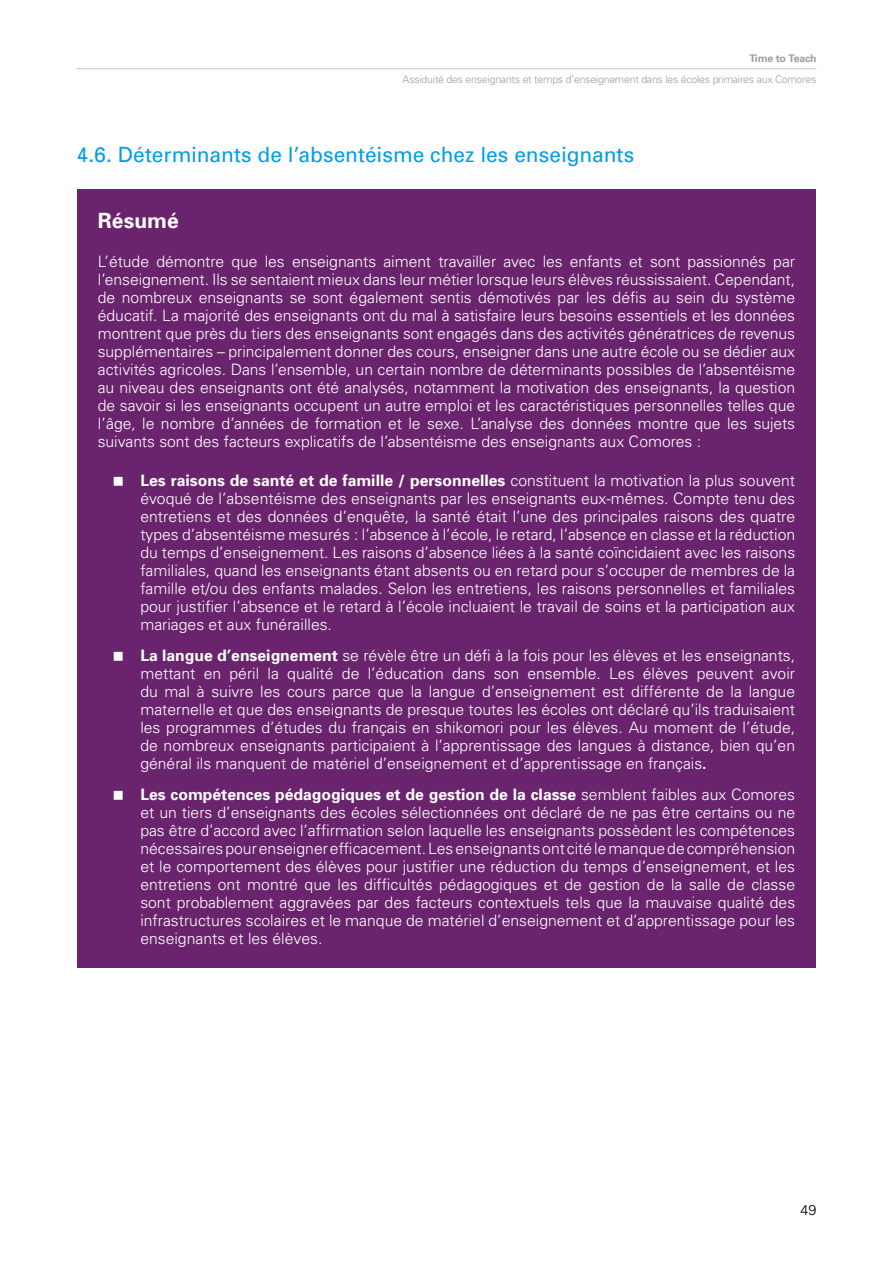
<style>
.page{position:relative;width:893px;height:1263px;background:#fff}
.page>*{position:absolute;margin:0;border:0;box-sizing:border-box;transform-origin:0 0}
.t1{font:21px "Univers";color:#009fe3}
.t2{font:700 21px "Univers";color:#fff}
.t3{font:300 15.75px/18px "Univers";color:#fff;text-align:justify}
.t4{font:300 14.25px "Univers";color:#000}
.t5{font:300 10.5px "Univers";letter-spacing:-.02em;color:#9d9d9c}
.t6{font:700 10.5px "Univers";letter-spacing:-.02em;color:#9d9d9c}
.s1{font-weight:700}
</style>
<div class="page">
<hr style="left:77px;top:68px;width:739px;height:1px;background:#c6c6c6">
<div style="left:77px;top:189px;width:739px;height:64px;background:#6a246d"></div>
<div style="left:77px;top:233px;width:739px;height:238px;background:#6a246d"></div>
<div style="left:77px;top:452px;width:739px;height:203px;background:#6a246d"></div>
<div style="left:77px;top:627px;width:739px;height:166px;background:#6a246d"></div>
<div style="left:77px;top:766px;width:739px;height:202px;background:#6a246d"></div>
<p class="t6" style="left:749px;top:51px;width:68px">Time to Teach</p>
<p class="t5" style="left:403px;top:73px;width:415px">Assiduité des enseignants et temps d’enseignement dans les écoles primaires aux Comores</p>
<h1 class="t1" style="left:77px;top:141px;width:559px">4.6. Déterminants de l’absentéisme chez les enseignants</h1>
<h1 class="t2" style="left:98px;top:207px;width:82px">Résumé</h1>
<p class="t3" style="left:98px;top:252px;width:699px">L’étude démontre que les enseignants aiment travailler avec les enfants et sont passionnés par l’enseignement. Ils se sentaient mieux dans leur métier lorsque leurs élèves réussissaient. Cependant, de nombreux enseignants se sont également sentis démotivés par les défis au sein du système éducatif. La majorité des enseignants ont du mal à satisfaire leurs besoins essentiels et les données montrent que près du tiers des enseignants sont engagés dans des activités génératrices de revenus supplémentaires – principalement donner des cours, enseigner dans une autre école ou se dédier aux activités agricoles. Dans l’ensemble, un certain nombre de déterminants possibles de l’absentéisme au niveau des enseignants ont été analysés, notamment la motivation des enseignants, la question de savoir si les enseignants occupent un autre emploi et les caractéristiques personnelles telles que l’âge, le nombre d’années de formation et le sexe. L’analyse des données montre que les sujets suivants sont des facteurs explicatifs de l’absentéisme des enseignants aux Comores :</p>
<p class="t3" style="left:140px;top:471px;width:656px"><span class="s1">Les raisons de santé et de famille / personnelles</span> constituent la motivation la plus souvent évoqué de l’absentéisme des enseignants par les enseignants eux-mêmes. Compte tenu des entretiens et des données d’enquête, la santé était l’une des principales raisons des quatre types d’absentéisme mesurés : l’absence à l’école, le retard, l’absence en classe et la réduction du temps d’enseignement. Les raisons d’absence liées à la santé coïncidaient avec les raisons familiales, quand les enseignants étant absents ou en retard pour s’occuper de membres de la famille et/ou des enfants malades. Selon les entretiens, les raisons personnelles et familiales pour justifier l’absence et le retard à l’école incluaient le travail de soins et la participation aux mariages et aux funérailles.</p>
<p class="t3" style="left:140px;top:646px;width:656px"><span class="s1">La langue d’enseignement</span> se révèle être un défi à la fois pour les élèves et les enseignants, mettant en péril la qualité de l’éducation dans son ensemble. Les élèves peuvent avoir du mal à suivre les cours parce que la langue d’enseignement est différente de la langue maternelle et que des enseignants de presque toutes les écoles ont déclaré qu’ils traduisaient les programmes d’études du français en shikomori pour les élèves. Au moment de l’étude, de nombreux enseignants participaient à l’apprentissage des langues à distance, bien qu’en général ils manquent de matériel d’enseignement et d’apprentissage en français<span class="s1">.</span></p>
<p class="t3" style="left:140px;top:785px;width:656px"><span class="s1">Les compétences pédagogiques et de gestion de la classe</span> semblent faibles aux Comores et un tiers d’enseignants des écoles sélectionnées ont déclaré de ne pas être certains ou ne pas être d’accord avec l’affirmation selon laquelle les enseignants possèdent les compétences nécessaires pour enseigner efficacement. Les enseignants ont cité le manque de compréhension et le comportement des élèves pour justifier une réduction du temps d’enseignement, et les entretiens ont montré que les difficultés pédagogiques et de gestion de la salle de classe sont probablement aggravées par des facteurs contextuels tels que la mauvaise qualité des infrastructures scolaires et le manque de matériel d’enseignement et d’apprentissage pour les enseignants et les élèves.</p>
<p class="t4" style="left:801px;top:1202px;width:17px">49</p>
</div>
